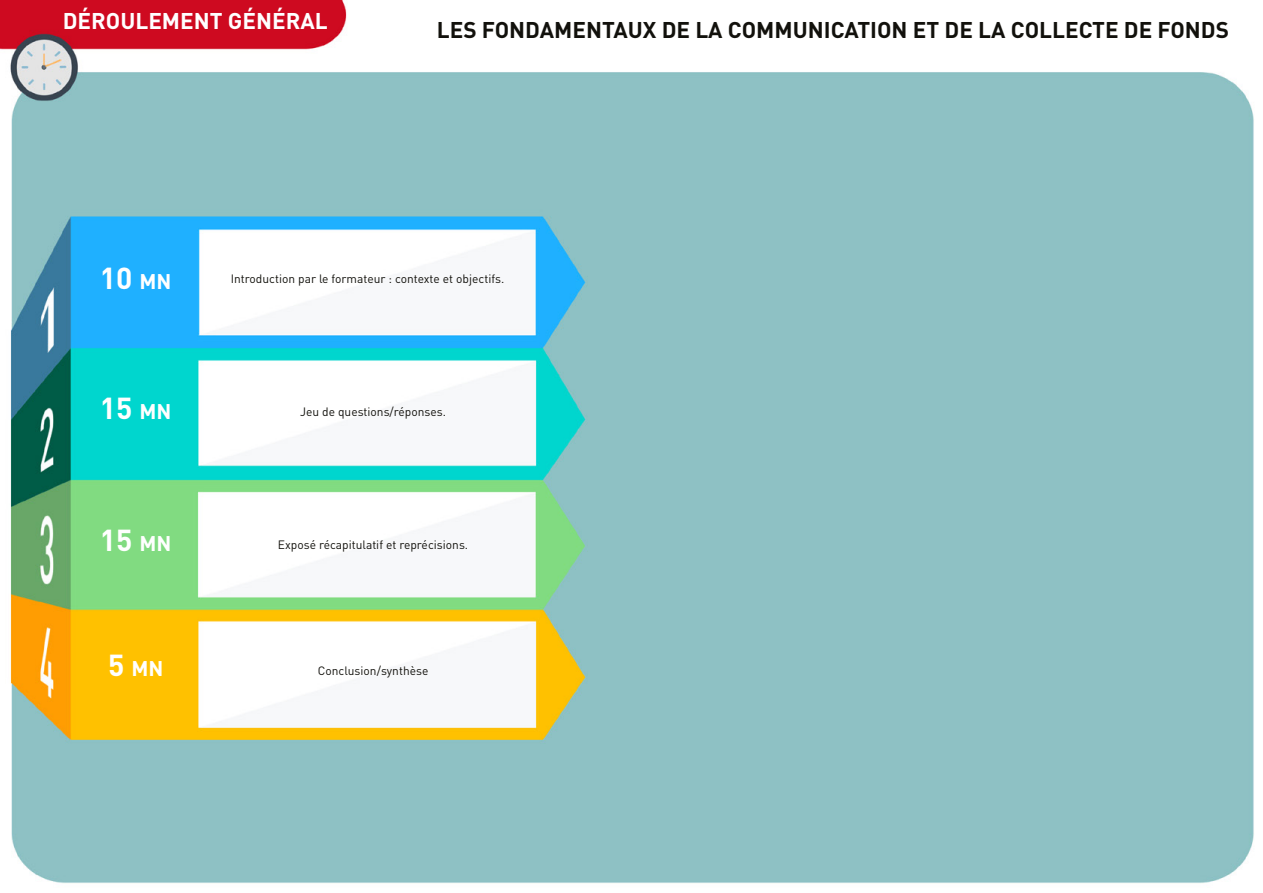
<style>
.page{position:relative;width:1263px;height:893px;background:#fff}
.page>*{position:absolute;margin:0;border:0;box-sizing:border-box;transform-origin:0 0}
.t1{font:700 30px "DIN";color:#fff}
.t2{font:700 22.5px "DIN";color:#12110c}
.t3{font:700 22.5px "DIN";color:#fff}
.t4{font:700 21px "DIN";color:#fff}
.t5{font:12px "DIN";color:#12110c}
</style>
<div class="page">
<img style="left:0;top:0;width:1254px;height:883px">
<h2 class="t3" style="left:63px;top:6px;width:266px">DÉROULEMENT GÉNÉRAL</h2>
<h2 class="t2" style="left:437px;top:15px;width:794px">LES FONDAMENTAUX DE LA COMMUNICATION ET DE LA COLLECTE DE FONDS</h2>
<h1 class="t1" style="left:100px;top:258px;width:34px">10</h1>
<h3 class="t4" style="left:140px;top:268px;width:33px">MN</h3>
<h1 class="t1" style="left:100px;top:389px;width:34px">15</h1>
<h3 class="t4" style="left:140px;top:398px;width:33px">MN</h3>
<h1 class="t1" style="left:100px;top:520px;width:34px">15</h1>
<h3 class="t4" style="left:140px;top:529px;width:33px">MN</h3>
<h1 class="t1" style="left:108px;top:645px;width:18px">5</h1>
<h3 class="t4" style="left:131px;top:654px;width:33px">MN</h3>
<p class="t5" style="left:231px;top:271px;width:275px">Introduction par le formateur : contexte et objectifs.</p>
<p class="t5" style="left:300px;top:404px;width:147px">Jeu de questions/réponses.</p>
<p class="t5" style="left:278px;top:538px;width:192px">Exposé récapitulatif et reprécisions.</p>
<p class="t5" style="left:318px;top:663px;width:112px">Conclusion/synthèse</p>
</div>
